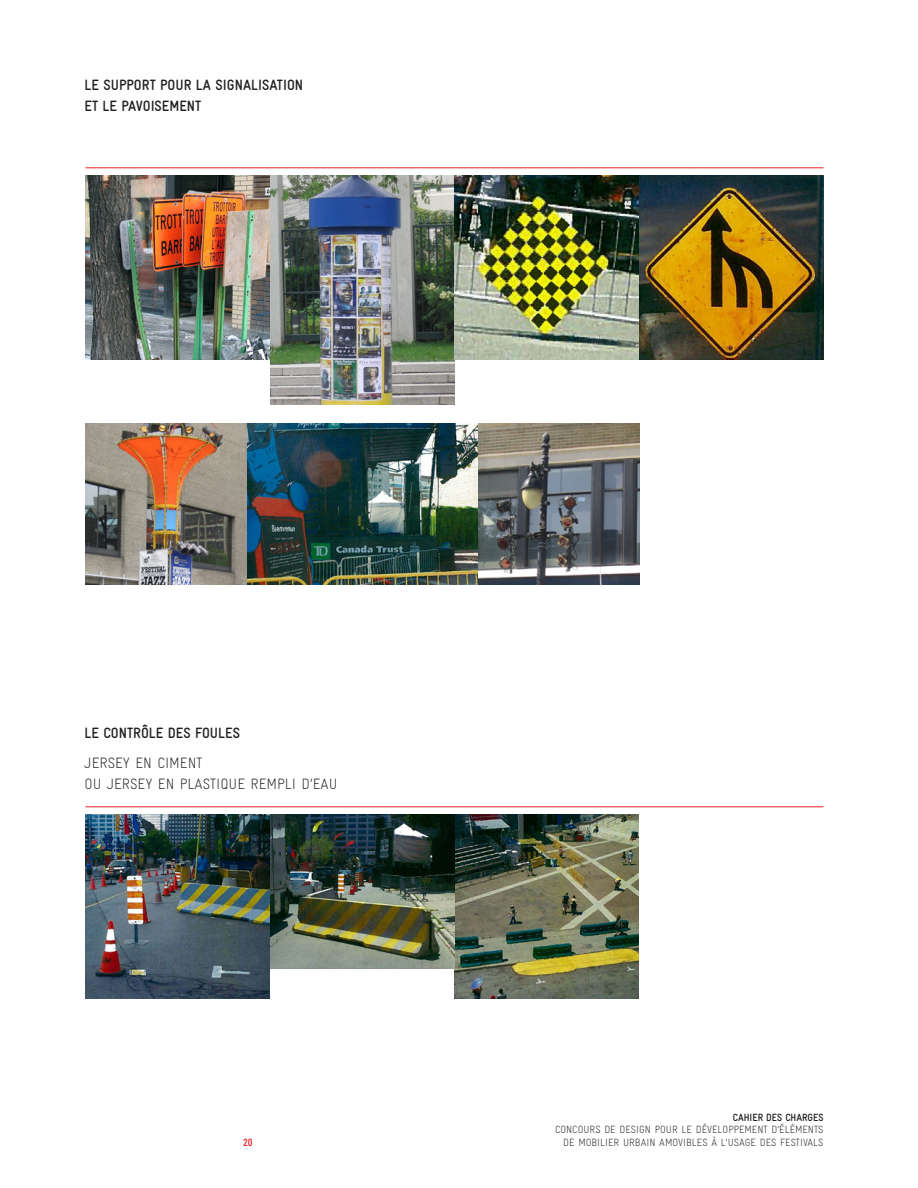
<style>
.page{position:relative;width:918px;height:1188px;background:#fff}
.page>*{position:absolute;margin:0;border:0;box-sizing:border-box;transform-origin:0 0}
.t1{font:700 15px/21px "Gravur Condensed";color:#231f20}
.t2{font:300 15px/21px "Gravur Condensed";color:#231f20}
.t3{font:300 10.5px/12.6px "Gravur Condensed";color:#231f20;text-align:right}
.t4{font:700 10.5px "Gravur Condensed";color:#231f20}
.t5{font:700 10.5px "Gravur Condensed";color:#ee1d23}
</style>
<div class="page">
<img style="left:270px;top:176px;width:184px;height:229px">
<img style="left:86px;top:176px;width:184px;height:184px">
<img style="left:454px;top:176px;width:370px;height:184px">
<img style="left:86px;top:814px;width:184px;height:185px">
<img style="left:454px;top:814px;width:185px;height:185px">
<img style="left:270px;top:814px;width:184px;height:155px">
<img style="left:86px;top:423px;width:554px;height:162px">
<hr style="left:86px;top:168px;width:738px;height:1px;background:#ee1d23">
<hr style="left:86px;top:807px;width:738px;height:1px;background:#ee1d23">
<h1 class="t1" style="left:85px;top:74px;width:220px">LE SUPPORT POUR LA SIGNALISATION<br>ET LE PAVOISEMENT</h1>
<h1 class="t1" style="left:85px;top:722px;width:157px">LE CONTRÔLE DES FOULES</h1>
<h1 class="t2" style="left:85px;top:752px;width:254px">JERSEY EN CIMENT<br>OU JERSEY EN PLASTIQ UE REMPLI D’EAU</h1>
<p class="t5" style="left:243px;top:1137px;width:11px">20</p>
<p class="t4" style="left:733px;top:1111px;width:12px">CAHIER</p>
<p class="t4" style="left:766px;top:1111px;width:6px">DES</p>
<p class="t4" style="left:785px;top:1111px;width:12px">CHARGES</p>
<p class="t3" style="left:555px;top:1123px;width:270px">CONCOURS DE DESIGN POUR LE DÉVELOPPEMENT D’ÉLÉMENTS<br>DE MOBILIER URBAIN AMOVIBLES À L’USAGE DES FESTIVALS</p>
</div>
